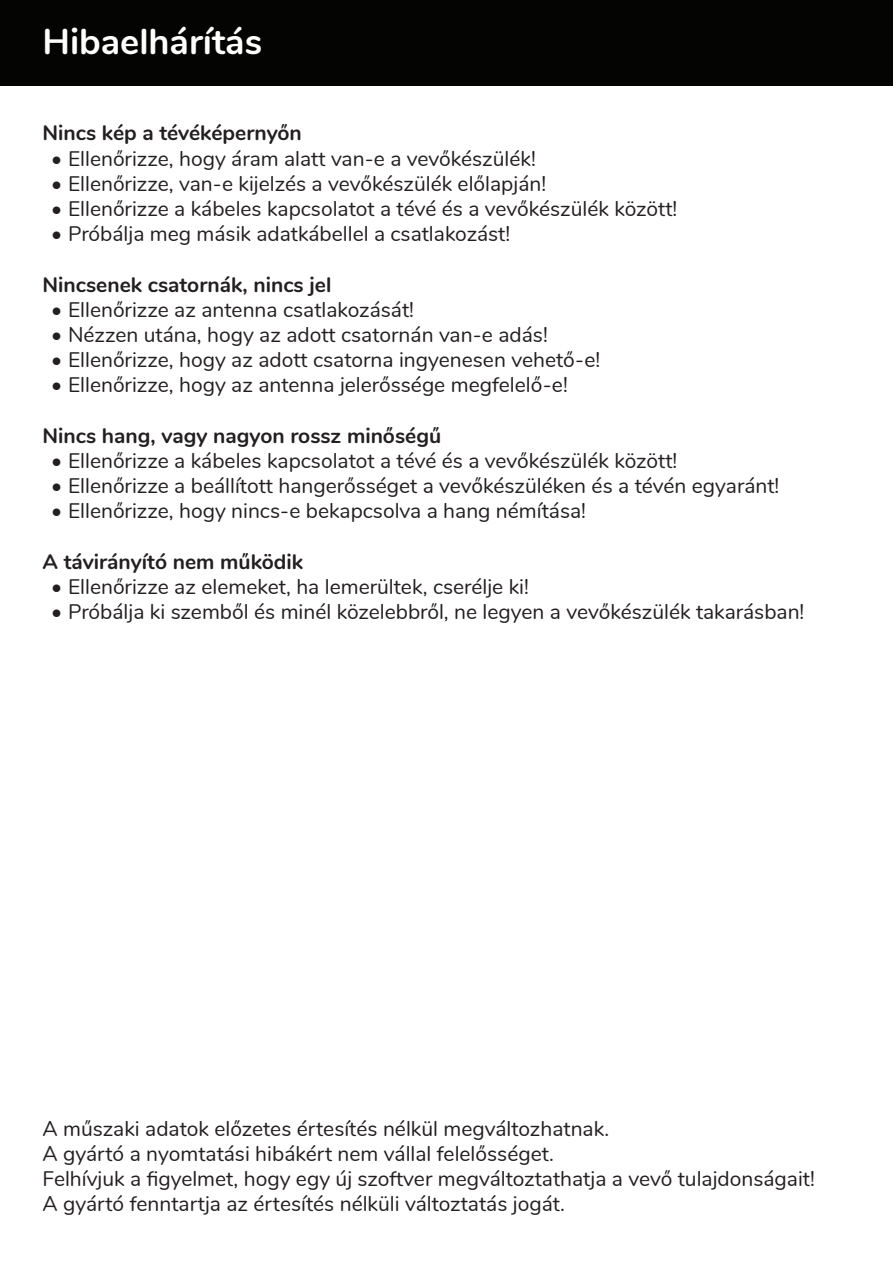
<style>
.page{position:relative;width:893px;height:1263px;background:#fff}
.page>*{position:absolute;margin:0;border:0;box-sizing:border-box;transform-origin:0 0}
.t1{font:700 36px "Nunito";color:#fff}
.t2{font:21px "Nunito";color:#231f20}
.t3{font:700 21px "Nunito";color:#231f20}
</style>
<div class="page">
<div style="left:0;top:0;width:893px;height:85px;background:#040503"></div>
<p class="t1" style="left:43px;top:15px;width:221px">Hibaelhárítás</p>
<p class="t3" style="left:43px;top:118px;width:261px">Nincs kép a tévéképernyőn</p>
<p class="t2" style="left:51px;top:143px;width:486px">• Ellenőrizze, hogy áram alatt van-e a vevőkészülék!</p>
<p class="t2" style="left:51px;top:168px;width:497px">• Ellenőrizze, van-e kijelzés a vevőkészülék előlapján!</p>
<p class="t2" style="left:51px;top:193px;width:628px">• Ellenőrizze a kábeles kapcsolatot a tévé és a vevőkészülék között!</p>
<p class="t2" style="left:51px;top:218px;width:461px">• Próbálja meg másik adatkábellel a csatlakozást!</p>
<p class="t3" style="left:43px;top:269px;width:290px">Nincsenek csatornák, nincs jel</p>
<p class="t2" style="left:51px;top:294px;width:364px">• Ellenőrizze az antenna csatlakozását!</p>
<p class="t2" style="left:51px;top:319px;width:498px">• Nézzen utána, hogy az adott csatornán van-e adás!</p>
<p class="t2" style="left:51px;top:344px;width:551px">• Ellenőrizze, hogy az adott csatorna ingyenesen vehető-e!</p>
<p class="t2" style="left:51px;top:370px;width:518px">• Ellenőrizze, hogy az antenna jelerőssége megfelelő-e!</p>
<p class="t3" style="left:43px;top:420px;width:400px">Nincs hang, vagy nagyon rossz minőségű</p>
<p class="t2" style="left:51px;top:445px;width:628px">• Ellenőrizze a kábeles kapcsolatot a tévé és a vevőkészülék között!</p>
<p class="t2" style="left:51px;top:470px;width:730px">• Ellenőrizze a beállított hangerősséget a vevőkészüléken és a tévén egyaránt!</p>
<p class="t2" style="left:51px;top:496px;width:536px">• Ellenőrizze, hogy nincs-e bekapcsolva a hang némítása!</p>
<p class="t3" style="left:43px;top:546px;width:262px">A távirányító nem működik</p>
<p class="t2" style="left:51px;top:571px;width:479px">• Ellenőrizze az elemeket, ha lemerültek, cserélje ki!</p>
<p class="t2" style="left:51px;top:596px;width:755px">• Próbálja ki szemből és minél közelebbről, ne legyen a vevőkészülék takarásban!</p>
<p class="t2" style="left:43px;top:1113px;width:568px">A műszaki adatok előzetes értesítés nélkül megváltozhatnak.</p>
<p class="t2" style="left:43px;top:1138px;width:513px">A gyártó a nyomtatási hibákért nem vállal felelősséget.</p>
<p class="t2" style="left:43px;top:1163px;width:774px">Felhívjuk a figyelmet, hogy egy új szoftver megváltoztathatja a vevő tulajdonságait!</p>
<p class="t2" style="left:43px;top:1189px;width:524px">A gyártó fenntartja az értesítés nélküli változtatás jogát.</p>
</div>
